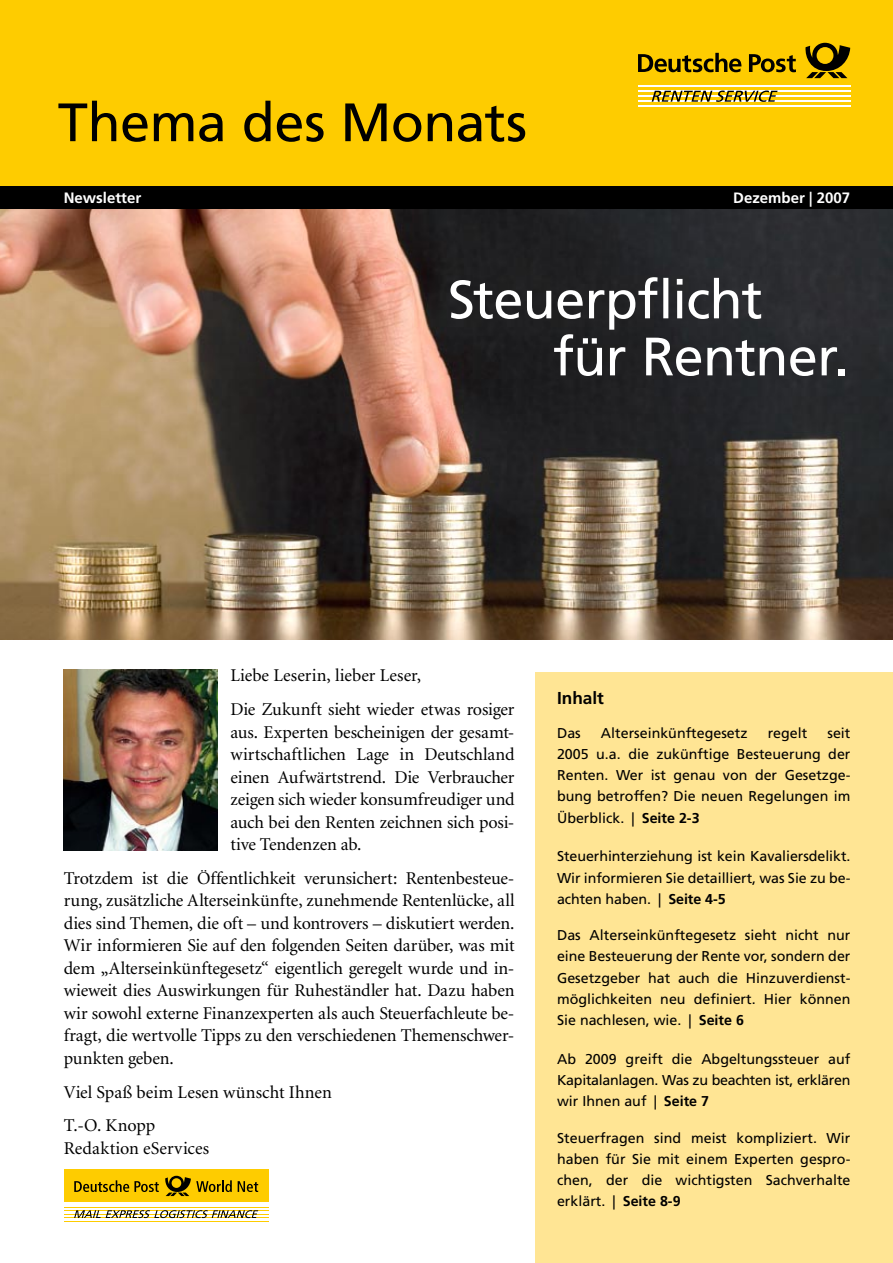
<style>
.page{position:relative;width:893px;height:1263px;background:#fff}
.page>*{position:absolute;margin:0;border:0;box-sizing:border-box;transform-origin:0 0}
.t1{font:54px/57px "Frutiger";letter-spacing:-.015em;color:#fff}
.t2{font:54px "Frutiger";letter-spacing:-.01em;color:#000}
.t3{font:18px/22.5px "Minion";letter-spacing:-.01em;color:#000}
.t4{font:700 17.25px "Frutiger";color:#000}
.t5{font:700 15px "Frutiger";color:#fff}
.t6{font:14.25px/21.3px "Frutiger";color:#000;text-align:justify}
.s1{font-weight:700}
</style>
<div class="page">
<img style="left:0;top:209px;width:893px;height:430px">
<div style="left:0;top:0;width:893px;height:186px;background:#fecc00"></div>
<div style="left:0;top:186px;width:893px;height:23px;background:#000"></div>
<hr style="left:638px;top:100px;width:212px;height:2px;background:#fff">
<hr style="left:638px;top:86px;width:212px;height:1px;background:#fff">
<hr style="left:638px;top:91px;width:212px;height:1px;background:#fff">
<hr style="left:638px;top:96px;width:212px;height:1px;background:#fff">
<hr style="left:638px;top:105px;width:212px;height:2px;background:#fff">
<svg style="left:805px;top:43px;width:45px;height:35px"></svg>
<svg style="left:638px;top:53px;width:103px;height:19px"></svg>
<svg style="left:749px;top:54px;width:47px;height:18px"></svg>
<svg style="left:652px;top:91px;width:126px;height:11px"></svg>
<div style="left:536px;top:673px;width:357px;height:590px;background:#ffe594"></div>
<div style="left:64px;top:1169px;width:205px;height:32px;background:#fecc00"></div>
<svg style="left:74px;top:1180px;width:85px;height:12px"></svg>
<svg style="left:165px;top:1176px;width:67px;height:20px"></svg>
<svg style="left:238px;top:1181px;width:20px;height:11px"></svg>
<hr style="left:64px;top:1207px;width:205px;height:1px;background:#fecc00">
<hr style="left:64px;top:1221px;width:205px;height:1px;background:#fecc00">
<hr style="left:64px;top:1210px;width:205px;height:1px;background:#fecc00">
<hr style="left:64px;top:1214px;width:205px;height:1px;background:#fecc00">
<hr style="left:64px;top:1217px;width:205px;height:1px;background:#fecc00">
<svg style="left:74px;top:1210px;width:184px;height:8px"></svg>
<img style="left:64px;top:670px;width:154px;height:180px">
<h1 class="t2" style="left:58px;top:91px;width:471px">Thema des Monats</h1>
<p class="t5" style="left:64px;top:189px;width:79px">Newsletter</p>
<p class="t5" style="left:733px;top:189px;width:118px">Dezember | 2007</p>
<h1 class="t1" style="left:553px;top:271px;width:298px;text-indent:-105px">Steuerpflicht für Rentner.</h1>
<p class="t3" style="left:230px;top:659px;width:286px;line-height:33.8px">Liebe Leserin, lieber Leser,<br>Die Zukunft sieht wieder etwas rosiger</p>
<p class="t3" style="left:230px;top:721px;width:286px;text-align:justify">aus. Experten bescheinigen der gesamt&shy;wirtschaftlichen Lage in Deutschland einen Aufwärtstrend. Die Verbraucher zeigen sich wieder konsumfreudiger und auch bei den Renten zeichnen sich posi&shy;tive Tendenzen ab.</p>
<p class="t3" style="left:64px;top:867px;width:452px;text-align:justify">Trotzdem ist die Öffentlichkeit verunsichert: Rentenbesteue&shy;rung, zusätzliche Alterseinkünfte, zunehmende Rentenlücke, all dies sind Themen, die oft – und kontrovers – diskutiert werden.<br>Wir informieren Sie auf den folgenden Seiten darüber, was mit dem „Alterseinkünftegesetz“ eigentlich geregelt wurde und in&shy;wieweit dies Auswirkungen für Ruheständler hat. Dazu haben wir sowohl externe Finanzexperten als auch Steuerfachleute be&shy;fragt, die wertvolle Tipps zu den verschiedenen Themenschwer&shy;punkten geben.</p>
<p class="t3" style="left:64px;top:1076px;width:270px;line-height:33.8px">Viel Spaß beim Lesen wünscht Ihnen<br>T.-O. Knopp</p>
<p class="t3" style="left:64px;top:1137px;width:147px">Redaktion eServices</p>
<p class="t4" style="left:557px;top:688px;width:48px">Inhalt</p>
<p class="t6" style="left:557px;top:722px;width:25px">Das</p>
<p class="t6" style="left:601px;top:722px;width:148px">Alterseinkünftegesetz</p>
<p class="t6" style="left:768px;top:722px;width:41px">regelt</p>
<p class="t6" style="left:557px;top:722px;width:295px;text-indent:270px">seit 2005 u.a. die zukünftige Besteuerung der Renten. Wer ist genau von der Gesetzge&shy;bung betroffen? Die neuen Regelungen im Überblick. | <span class="s1">Seite 2-3</span></p>
<p class="t6" style="left:557px;top:846px;width:295px">Steuerhinterziehung ist kein Kavaliersdelikt.<br>Wir informieren Sie detailliert, was Sie zu be&shy;achten haben. | <span class="s1">Seite 4-5</span></p>
<p class="t6" style="left:557px;top:925px;width:295px">Das Alterseinkünftegesetz sieht nicht nur eine Besteuerung der Rente vor, sondern der Gesetzgeber hat auch die Hinzuverdienst&shy;möglichkeiten neu definiert. Hier können Sie nachlesen, wie. | <span class="s1">Seite 6</span></p>
<p class="t6" style="left:557px;top:1048px;width:295px">Ab 2009 greift die Abgeltungssteuer auf Kapitalanlagen. Was zu beachten ist, erklären wir Ihnen auf | <span class="s1">Seite 7</span></p>
<p class="t6" style="left:557px;top:1127px;width:295px">Steuerfragen sind meist kompliziert. Wir haben für Sie mit einem Experten gespro&shy;chen, der die wichtigsten Sachverhalte erklärt. | <span class="s1">Seite 8-9</span></p>
</div>
